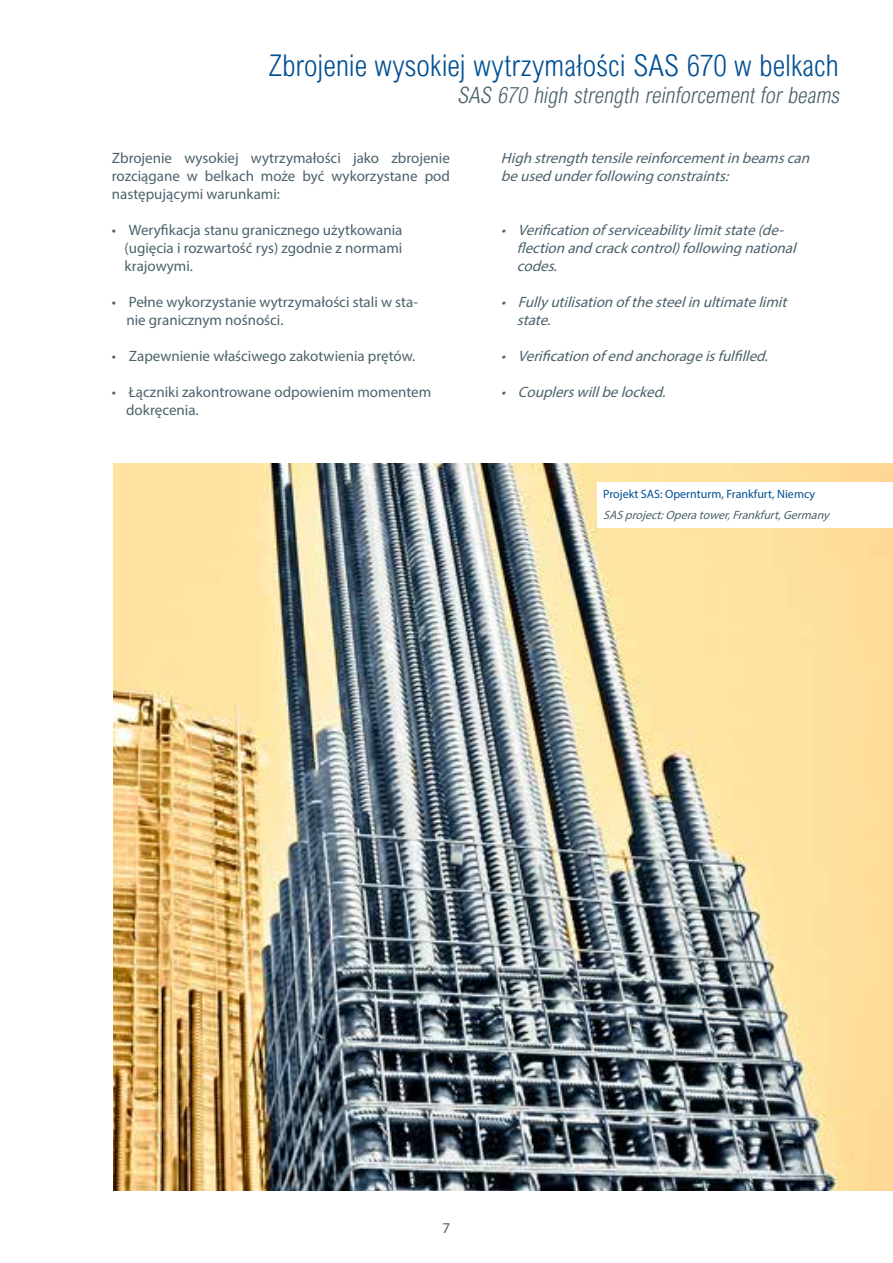
<style>
.page{position:relative;width:893px;height:1263px;background:#fff}
.page>*{position:absolute;margin:0;border:0;box-sizing:border-box;transform-origin:0 0}
.t1{font:300 30px "Arial Nova Cond";letter-spacing:.005em;color:#005095}
.t2{font:italic 300 22.5px "Arial Nova Cond";color:#4c626c}
.t3{font:15px/18px "Myriad Pro";color:#4c626c;text-align:justify}
.t4{font:italic 15px/18px "Myriad Pro";color:#4c626c}
.t5{font:italic 12px "Myriad Pro";color:#4c626c}
.t6{font:12px "Myriad Pro";color:#005095}
</style>
<div class="page">
<img style="left:114px;top:463px;width:779px;height:728px">
<div style="left:597px;top:482px;width:296px;height:45px;background:#fff"></div>
<h1 class="t1" style="left:269px;top:47px;width:572px">Zbrojenie wysokiej wytrzymałości SAS 670 w belkach</h1>
<h2 class="t2" style="left:457px;top:82px;width:388px">SAS 670 high strength reinforcementforbeams</h2>
<p class="t3" style="left:112px;top:148px;width:340px">Zbrojenie wysokiej wytrzymałości jako zbrojenie rozciągane w belkach może być wykorzystane pod następującymi warunkami:</p>
<p class="t3" style="left:125px;top:220px;width:279px;text-indent:-13px">• Weryfikacja stanu granicznego użytkowania (ugięcia i rozwartość rys) zgodnie z normami krajowymi.</p>
<p class="t3" style="left:126px;top:292px;width:293px;text-indent:-15px">• Pełne wykorzystanie wytrzymałości stali w sta&shy;nie granicznym nośności.</p>
<p class="t3" style="left:112px;top:346px;width:305px">• Zapewnienie właściwego zakotwienia prętów.</p>
<p class="t3" style="left:126px;top:382px;width:307px;text-indent:-14px">• Łączniki zakontrowane odpowienim momentem dokręcenia.</p>
<p class="t4" style="left:501px;top:148px;width:314px">Highstrengthtensilereinforcementinbeamscan beusedunderfollowingconstraints:</p>
<p class="t4" style="left:517px;top:220px;width:285px;text-indent:-16px">• Verificationofserviceabilitylimitstate(de&shy;flectionandcrackcontrol)followingnational codes.</p>
<p class="t4" style="left:517px;top:292px;width:276px;text-indent:-16px">• Fullyutilisationofthesteelinultimatelimit state.</p>
<p class="t4" style="left:501px;top:346px;width:273px">• Verificationofendanchorageisfulfilled.</p>
<p class="t4" style="left:501px;top:382px;width:170px">• Couplerswillbelocked.</p>
<p class="t6" style="left:603px;top:487px;width:213px">Projekt SAS: Opernturm, Frankfurt, Niemcy</p>
<p class="t5" style="left:603px;top:508px;width:231px">SASproject:Operatower,Frankfurt,Germany</p>
<p class="t3" style="left:443px;top:1218px;width:9px">7</p>
</div>
